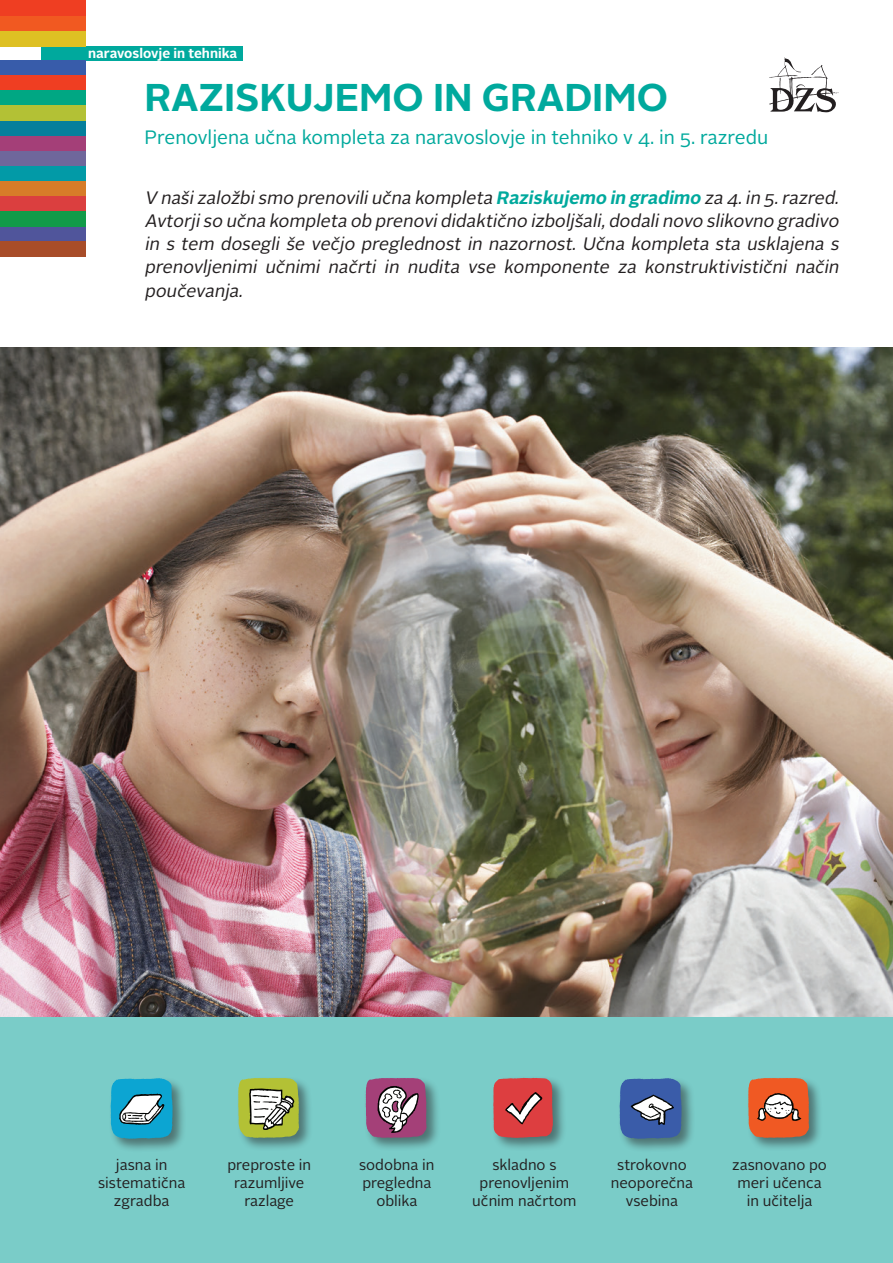
<style>
.page{position:relative;width:893px;height:1263px;background:#fff}
.page>*{position:absolute;margin:0;border:0;box-sizing:border-box;transform-origin:0 0}
.t1{font:700 38.7px "Alright Sans";color:#00a99d}
.t2{font:19.35px "Alright Sans";color:#00a99d}
.t3{font:italic 18px/23.2px "Alright Sans";color:#231f20;text-align:justify}
.t4{font:15px/18px "Alright Sans";color:#231f20;text-align:center}
.t5{font:700 13.5px "Alright Sans";color:#fff}
.s1{font-weight:700;color:#00a99d}
</style>
<div class="page">
<img style="left:0;top:348px;width:893px;height:669px">
<svg style="left:769px;top:57px;width:70px;height:55px"></svg>
<div style="left:0;top:1017px;width:893px;height:246px;background:#7accc8"></div>
<div style="left:41px;top:46px;width:202px;height:15px;background:#00a99d"></div>
<div style="left:0;top:226px;width:85px;height:15px;background:#50559b"></div>
<div style="left:0;top:0;width:85px;height:16px;background:#ef3e22"></div>
<div style="left:0;top:16px;width:85px;height:15px;background:#f15921"></div>
<div style="left:0;top:241px;width:85px;height:15px;background:#a84d29"></div>
<div style="left:0;top:31px;width:85px;height:15px;background:#dec023"></div>
<div style="left:0;top:61px;width:85px;height:15px;background:#385caa"></div>
<div style="left:0;top:76px;width:85px;height:15px;background:#ef3e22"></div>
<div style="left:0;top:91px;width:85px;height:15px;background:#00a783"></div>
<div style="left:0;top:121px;width:85px;height:15px;background:#057f9c"></div>
<div style="left:0;top:136px;width:85px;height:15px;background:#a43f78"></div>
<div style="left:0;top:151px;width:85px;height:15px;background:#6f679b"></div>
<div style="left:0;top:166px;width:85px;height:15px;background:#029aa7"></div>
<div style="left:0;top:181px;width:85px;height:15px;background:#d77c29"></div>
<div style="left:0;top:196px;width:85px;height:15px;background:#db3f3f"></div>
<div style="left:0;top:211px;width:85px;height:15px;background:#129b49"></div>
<div style="left:0;top:106px;width:85px;height:15px;background:#b3c135"></div>
<div style="left:109px;top:1076px;width:78px;height:76px;background:#231f20;opacity:.5"></div>
<svg style="left:111px;top:1078px;width:62px;height:61px;background:#3ea7c5"></svg>
<div style="left:236px;top:1076px;width:77px;height:76px;background:#231f20;opacity:.5"></div>
<svg style="left:238px;top:1078px;width:61px;height:60px;background:#aab667"></svg>
<div style="left:363px;top:1076px;width:78px;height:76px;background:#231f20;opacity:.5"></div>
<svg style="left:366px;top:1078px;width:61px;height:60px;background:#9f6688"></svg>
<div style="left:492px;top:1076px;width:75px;height:76px;background:#231f20;opacity:.5"></div>
<svg style="left:493px;top:1078px;width:60px;height:60px;background:#cd4f51"></svg>
<div style="left:618px;top:1076px;width:78px;height:76px;background:#231f20;opacity:.5"></div>
<svg style="left:619px;top:1078px;width:63px;height:61px;background:#5271a9"></svg>
<div style="left:746px;top:1076px;width:77px;height:76px;background:#231f20;opacity:.5"></div>
<svg style="left:748px;top:1078px;width:61px;height:60px;background:#d86e46"></svg>
<p class="t5" style="left:88px;top:44px;width:150px">naravoslovje in tehnika</p>
<h1 class="t1" style="left:145px;top:71px;width:525px">RAZISKUJEMO IN GRADIMO</h1>
<p class="t2" style="left:145px;top:124px;width:625px">Prenovljena učna kompleta za naravoslovje in tehniko v 4. in 5. razredu</p>
<p class="t3" style="left:145px;top:186px;width:700px">V našizaložbismo prenoviliučna kompleta <span class="s1">Raziskujemo in gradimo</span> za 4.in 5.razred.<br>Avtorjiso učna kompleta ob prenovididaktično izboljšali,dodalinovo slikovno gradivo in s tem dosegli še večjo preglednost in nazornost. Učna kompleta sta usklajena s prenovljenimi učnimi načrti in nudita vse komponente za konstruktivistični način poučevanja.</p>
<p class="t4" style="left:98px;top:1156px;width:89px">jasna in sistematična zgradba</p>
<p class="t4" style="left:227px;top:1156px;width:85px">preproste in razumljive razlage</p>
<p class="t4" style="left:359px;top:1156px;width:77px">sodobna in pregledna oblika</p>
<p class="t4" style="left:472px;top:1156px;width:106px">skladno s prenovljenim učnim načrtom</p>
<p class="t4" style="left:611px;top:1156px;width:84px">strokovno neoporečna vsebina</p>
<p class="t4" style="left:732px;top:1156px;width:96px">zasnovano po meri učenca in učitelja</p>
</div>
